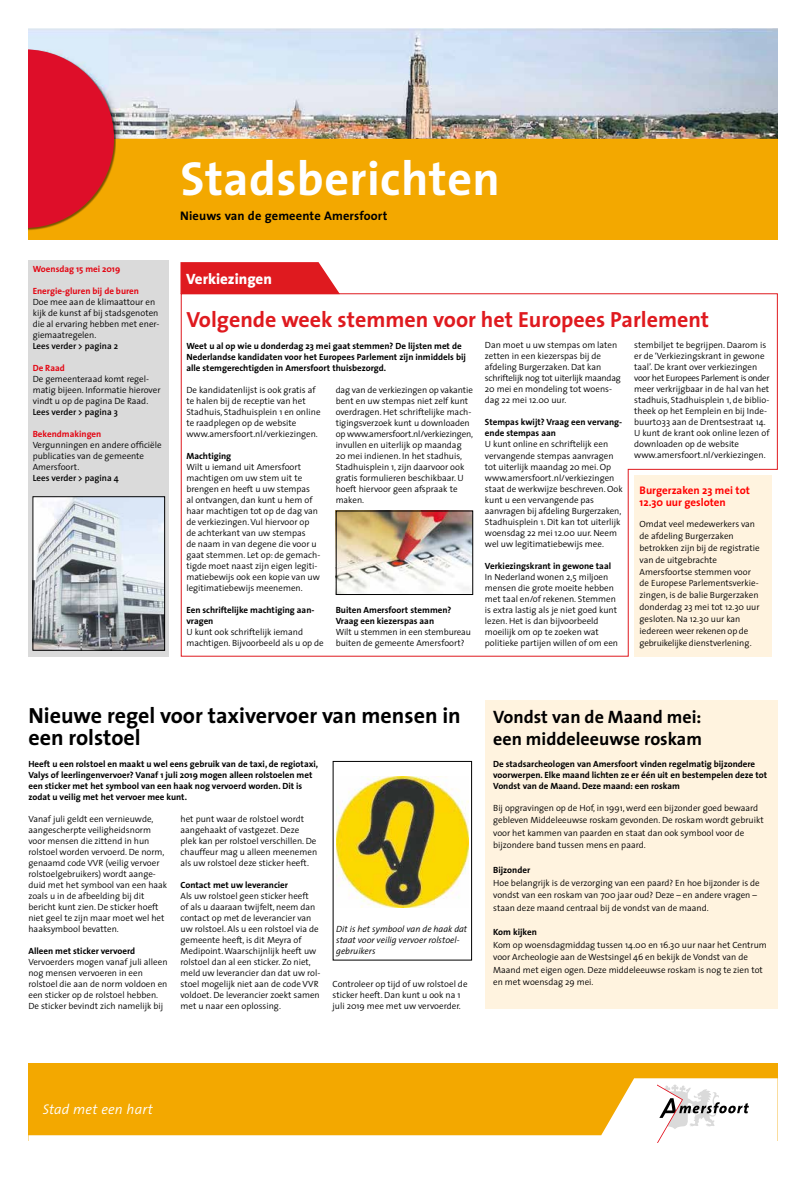
<style>
.page{position:relative;width:806px;height:1177px;background:#fff}
.page>*{position:absolute;margin:0;border:0;box-sizing:border-box;transform-origin:0 0}
.t1{font:700 48px "The Sans";letter-spacing:.01em;color:#fff}
.t2{font:700 22px/22px "The Sans";color:#000}
.t3{font:700 22px "The Sans";color:#df1a1f}
.t4{font:700 18px/22px "The Sans";color:#000}
.t5{font:800 15px "The Sans";color:#fff}
.t6{font:italic 300 14px "The Sans";letter-spacing:.01em;color:#fff}
.t7{font:700 12.5px "The Sans";letter-spacing:.01em;color:#000}
.t8{font:700 11px/11.8px "The Sans";color:#f00}
.t9{font:300 9px/11px "The Sans";color:#000}
.t10{font:700 9px/11px "The Sans";color:#000}
.t11{font:italic 300 9px/11px "The Sans";color:#000}
.t12{font:700 9px "The Sans";color:#e30613}
.t13{font:600 9px "The Sans";color:#000}
</style>
<div class="page">
<div style="left:28px;top:137px;width:749px;height:103px;background:#f3a800"></div>
<img style="left:28px;top:28px;width:749px;height:110px">
<div style="left:28px;top:49px;width:88px;height:181px;background:#000;opacity:.5"></div>
<svg style="left:28px;top:49px;width:86px;height:179px;background:#dd353a"></svg>
<div style="left:28px;top:1063px;width:749px;height:77px;background:#f3a800"></div>
<svg style="left:28px;top:1078px;width:749px;height:65px"></svg>
<svg style="left:656px;top:1084px;width:92px;height:58px;background:#e4e2e2"></svg>
<div style="left:28px;top:260px;width:141px;height:396px;background:#dadada"></div>
<img style="left:35px;top:498px;width:128px;height:150px">
<div style="left:33px;top:496px;width:132px;height:154px;border:1px solid #000"></div>
<svg style="left:180px;top:262px;width:159px;height:32px;background:#e12a2e"></svg>
<div style="left:484px;top:700px;width:293px;height:308px;background:#fff3df"></div>
<img style="left:336px;top:776px;width:132px;height:131px">
<svg style="left:181px;top:293px;width:596px;height:363px"></svg>
<h1 class="t1" style="left:180px;top:138px;width:321px">Stadsberichten</h1>
<p class="t12" style="left:33px;top:261px;width:89px">Woensdag 15 mei 2019</p>
<p class="t12" style="left:33px;top:283px;width:108px">Energie-gluren bij de buren</p>
<p class="t9" style="left:33px;top:296px;width:128px">Doe mee aan de klimaattour en kijk de kunst af bij stadsgenoten die al ervaring hebben met ener&shy;giemaatregelen.</p>
<p class="t13" style="left:33px;top:338px;width:87px">Lees verder &gt; pagina 2</p>
<p class="t12" style="left:33px;top:360px;width:34px">De Raad</p>
<p class="t9" style="left:33px;top:373px;width:129px">De gemeenteraad komt regel&shy;matig bijeen. Informatie hierover vindt u op de pagina De Raad.</p>
<p class="t13" style="left:33px;top:404px;width:87px">Lees verder &gt; pagina 3</p>
<p class="t12" style="left:33px;top:426px;width:70px">Bekendmakingen</p>
<p class="t9" style="left:33px;top:439px;width:130px">Vergunningen en andere officiële publicaties van de gemeente<br>Amersfoort.</p>
<p class="t13" style="left:33px;top:470px;width:87px">Lees verder &gt; pagina 4</p>
<h3 class="t7" style="left:180px;top:205px;width:208px">Nieuws van de gemeente Amersfoort</h3>
<h3 class="t5" style="left:186px;top:266px;width:87px">Verkiezingen</h3>
<h2 class="t3" style="left:186px;top:301px;width:524px">Volgende week stemmen voor het Europees Parlement</h2>
<p class="t10" style="left:186px;top:340px;width:281px">Weet u al op wie u donderdag 23 mei gaat stemmen? De lijsten met de<br>Nederlandse kandidaten voor het Europees Parlement zijn inmiddels bij alle stemgerechtigden in Amersfoort thuisbezorgd.</p>
<p class="t9" style="left:186px;top:384px;width:135px">De kandidatenlijst is ook gratis af te halen bij de receptie van het Stadhuis, Stadhuisplein 1 en online te raadplegen op de website www.amersfoort.nl/verkiezingen.</p>
<p class="t10" style="left:186px;top:450px;width:46px">Machtiging</p>
<p class="t9" style="left:186px;top:461px;width:135px">Wilt u iemand uit Amersfoort machtigen om uw stem uit te brengen en heeft u uw stempas<br>al ontvangen, dan kunt u hem of haar machtigen tot op de dag van de verkiezingen. Vul hiervoor op de achterkant van uw stempas<br>de naam in van degene die voor u gaat stemmen. Let op: de gemach&shy;tigde moet naast zijn eigen legiti&shy;matiebewijs ook een kopie van uw legitimatiebewijs meenemen.</p>
<p class="t10" style="left:186px;top:604px;width:129px">Een schriftelijke machtiging aan&shy;vragen</p>
<p class="t9" style="left:186px;top:625px;width:139px">U kunt ook schriftelijk iemand machtigen. Bijvoorbeeld als u op de</p>
<p class="t9" style="left:633px;top:339px;width:137px">stembiljet te begrijpen. Daarom is er de ‘Verkiezingskrant in gewone taal’. De krant over verkiezingen voor het Europees Parlement is onder meer verkrijgbaar in de hal van het stadhuis, Stadhuisplein 1, de biblio&shy;theek op het Eemplein en bij Inde&shy;buurt033 aan de Drentsestraat 14.<br>U kunt de krant ook online lezen of downloaden op de website www.amersfoort.nl/verkiezingen.</p>
<p class="t8" style="left:639px;top:484px;width:112px">Burgerzaken 23 mei tot<br>12.30 uur gesloten</p>
<p class="t9" style="left:639px;top:518px;width:121px;line-height:11.8px">Omdat veel medewerkers van de afdeling Burgerzaken betrokken zijn bij de registratie van de uitgebrachte<br>Amersfoortse stemmen voor de Europese Parlementsverkie&shy;zingen, is de balie Burgerzaken donderdag 23 mei tot 12.30 uur gesloten. Na 12.30 uur kan iedereen weer rekenen op de gebruikelijke dienstverlening.</p>
<p class="t9" style="left:484px;top:339px;width:137px">Dan moet u uw stempas om laten zetten in een kiezerspas bij de afdeling Burgerzaken. Dat kan schriftelijk nog tot uiterlijk maandag<br>20 mei en mondeling tot woens&shy;dag 22 mei 12.00 uur.</p>
<p class="t10" style="left:484px;top:417px;width:139px">Stempas kwijt? Vraag een vervang&shy;ende stempas aan</p>
<p class="t9" style="left:484px;top:438px;width:139px">U kunt online en schriftelijk een vervangende stempas aanvragen tot uiterlijk maandag 20 mei. Op www.amersfoort.nl/verkiezingen staat de werkwijze beschreven. Ook kunt u een vervangende pas aanvragen bij afdeling Burgerzaken, Stadhuisplein 1. Dit kan tot uiterlijk woensdag 22 mei 12.00 uur. Neem wel uw legitimatiebewijs mee.</p>
<p class="t10" style="left:484px;top:559px;width:128px">Verkiezingskrant in gewone taal</p>
<p class="t9" style="left:484px;top:570px;width:135px">In Nederland wonen 2,5 miljoen mensen die grote moeite hebben met taal en/of rekenen. Stemmen is extra lastig als je niet goed kunt lezen. Het is dan bijvoorbeeld moeilijk om op te zoeken wat politieke partijen willen of om een</p>
<p class="t9" style="left:335px;top:383px;width:139px">dag van de verkiezingen op vakantie bent en uw stempas niet zelf kunt overdragen. Het schriftelijke mach&shy;tigingsverzoek kunt u downloaden op www.amersfoort.nl/verkiezingen, invullen en uiterlijk op maandag<br>20 mei indienen. In het stadhuis,<br>Stadhuisplein 1, zijn daarvoor ook gratis formulieren beschikbaar. U hoeft hiervoor geen afspraak te maken.</p>
<p class="t10" style="left:335px;top:604px;width:117px">Buiten Amersfoort stemmen?<br>Vraag een kiezerspas aan</p>
<p class="t9" style="left:335px;top:625px;width:137px">Wilt u stemmen in een stembureau buiten de gemeente Amersfoort?</p>
<h2 class="t2" style="left:28px;top:703px;width:433px">Nieuwe regel voor taxivervoer van mensen in een rolstoel</h2>
<p class="t10" style="left:28px;top:758px;width:291px">Heeft u een rolstoel en maakt u wel eens gebruik van de taxi, de regiotaxi, Valys of leerlingenvervoer? Vanaf 1 juli 2019 mogen alleen rolstoelen met een sticker met het symbool van een haak nog vervoerd worden. Dit is zodat u veilig met het vervoer mee kunt.</p>
<p class="t9" style="left:28px;top:813px;width:140px">Vanaf juli geldt een vernieuwde, aangescherpte veiligheidsnorm voor mensen die zittend in hun rolstoel worden vervoerd. De norm, genaamd code VVR (veilig vervoer rolstoelgebruikers) wordt aange&shy;duid met het symbool van een haak zoals u in de afbeelding bij dit bericht kunt zien. De sticker hoeft niet geel te zijn maar moet wel het haaksymbool bevatten.</p>
<p class="t10" style="left:28px;top:945px;width:108px">Alleen met sticker vervoerd</p>
<p class="t9" style="left:28px;top:956px;width:140px">Vervoerders mogen vanaf juli alleen nog mensen vervoeren in een rolstoel die aan de norm voldoen en een sticker op de rolstoel hebben.<br>De sticker bevindt zich namelijk bij</p>
<p class="t9" style="left:180px;top:813px;width:138px">het punt waar de rolstoel wordt aangehaakt of vastgezet. Deze plek kan per rolstoel verschillen. De chauffeur mag u alleen meenemen als uw rolstoel deze sticker heeft.</p>
<p class="t10" style="left:180px;top:879px;width:109px">Contact met uw leverancier</p>
<p class="t9" style="left:180px;top:890px;width:141px">Als uw rolstoel geen sticker heeft<br>of als u daaraan twijfelt, neem dan contact op met de leverancier van uw rolstoel. Als u een rolstoel via de gemeente heeft, is dit Meyra of Medipoint. Waarschijnlijk heeft uw rolstoel dan al een sticker. Zo niet, meld uw leverancier dan dat uw rol&shy;stoel mogelijk niet aan de code VVR voldoet. De leverancier zoekt samen met u naar een oplossing.</p>
<p class="t11" style="left:336px;top:923px;width:132px">Dit is het symbool van de haak dat staat voor veilig vervoer rolstoel&shy;gebruikers</p>
<p class="t9" style="left:332px;top:978px;width:136px">Controleer op tijd of uw rolstoel de sticker heeft. Dan kunt u ook na 1 juli 2019 mee met uw vervoerder.</p>
<h3 class="t4" style="left:493px;top:705px;width:210px">Vondst van de Maand mei: een middeleeuwse roskam</h3>
<p class="t10" style="left:493px;top:758px;width:275px">De stadsarcheologen van Amersfoort vinden regelmatig bijzondere voorwerpen. Elke maand lichten ze er één uit en bestempelen deze tot<br>Vondst van de Maand. Deze maand: een roskam</p>
<p class="t9" style="left:493px;top:801px;width:272px;line-height:12.5px">Bij opgravingen op de Hof, in 1991, werd een bijzonder goed bewaard gebleven Middeleeuwse roskam gevonden. De roskam wordt gebruikt voor het kammen van paarden en staat dan ook symbool voor de bijzondere band tussen mens en paard.</p>
<p class="t10" style="left:493px;top:864px;width:38px">Bijzonder</p>
<p class="t9" style="left:493px;top:876px;width:268px;line-height:12.5px">Hoe belangrijk is de verzorging van een paard? En hoe bijzonder is de vondst van een roskam van 700 jaar oud? Deze – en andere vragen – staan deze maand centraal bij de vondst van de maand.</p>
<p class="t10" style="left:493px;top:926px;width:45px">Kom kijken</p>
<p class="t9" style="left:493px;top:938px;width:275px;line-height:12.5px">Kom op woensdagmiddag tussen 14.00 en 16.30 uur naar het Centrum voor Archeologie aan de Westsingel 46 en bekijk de Vondst van de Maand met eigen ogen. Deze middeleeuwse roskam is nog te zien tot en met woensdag 29 mei.</p>
<h3 class="t6" style="left:43px;top:1097px;width:112px">Stad met een hart</h3>
</div>
